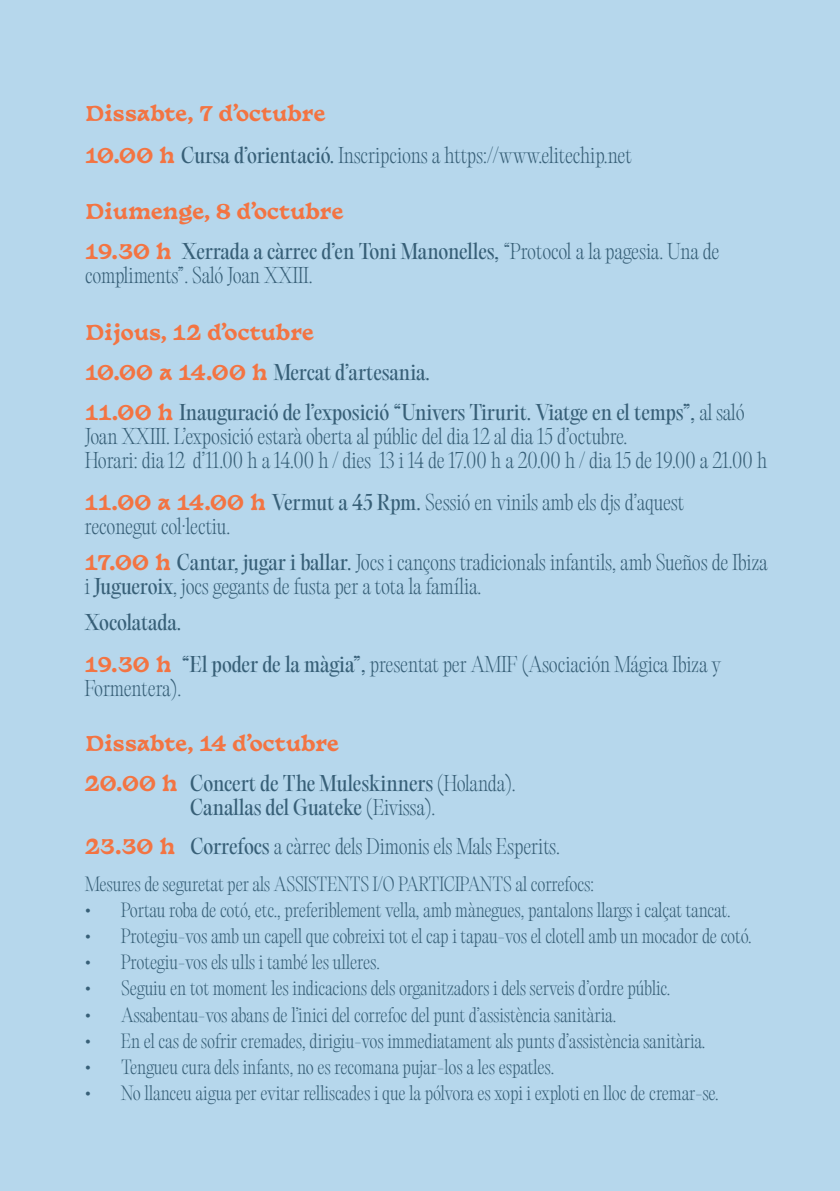
<style>
.page{position:relative;width:840px;height:1191px;background:#fff}
.page>*{position:absolute;margin:0;border:0;box-sizing:border-box;transform-origin:0 0}
.t1{font:200 20px/24px "PP Editorial Old";letter-spacing:-.01em;color:#386078}
.t2{font:20px/24px "PP Editorial Old";letter-spacing:-.01em;color:#386078}
.t3{font:700 20px "Basteleur";color:#f37442}
.t4{font:200 18px "PP Editorial Old";letter-spacing:-.01em;color:#386078}
.s1{font-family:"Basteleur";font-weight:700;color:#f37442}
.s2{font-weight:400}
.s3{font-weight:200}
</style>
<div class="page">
<div style="left:0;top:0;width:839px;height:1191px;background:#b6d7ec"></div>
<p class="t3" style="left:85px;top:97px;width:242px">Dissabte, 7 d’octubre</p>
<p class="t1" style="left:85px;top:143px;width:547px"><span class="s1">10.00 h</span> <span class="s2">Cursa d’orientació.</span> Inscripcions a https://www.elitechip.net</p>
<p class="t3" style="left:85px;top:194px;width:260px">Diumenge, 8 d’octubre</p>
<p class="t1" style="left:85px;top:239px;width:635px"><span class="s1">19.30 h</span> <span class="s2">Xerrada a càrrec d’en Toni Manonelles,</span> “Protocol a la pagesia. Una de compliments”. Saló Joan XXIII.</p>
<p class="t3" style="left:85px;top:315px;width:230px">Dijous, 12 d’octubre</p>
<p class="t2" style="left:85px;top:360px;width:346px"><span class="s1">10.00 a 14.00 h</span> Mercat d’artesania.</p>
<p class="t1" style="left:85px;top:400px;width:683px"><span class="s1">11.00 h</span> <span class="s2">Inauguració de l’exposició “Univers Tirurit. Viatge en el temps”,</span> al saló<br>Joan XXIII. L’exposició estarà oberta al públic del dia 12 al dia 15 d’octubre.<br>Horari: dia 12 d’11.00 h a 14.00 h / dies 13 i 14 de 17.00 h a 20.00 h / dia 15 de 19.00 a 21.00 h</p>
<p class="t1" style="left:85px;top:490px;width:600px"><span class="s1">11.00 a 14.00 h</span> <span class="s2">Vermut a 45 Rpm.</span> Sessió en vinils amb els djs d’aquest reconegut col·lectiu.</p>
<p class="t1" style="left:85px;top:550px;width:683px"><span class="s1">17.00 h</span> <span class="s2">Cantar, jugar i ballar.</span> Jocs i cançons tradicionals infantils, amb Sueños de Ibiza i <span class="s2">Jugueroix</span>, jocs gegants de fusta per a tota la família.</p>
<p class="t1" style="left:85px;top:601px;width:637px;line-height:42px"><span class="s2">Xocolatada.<br></span><span class="s1">19.30 h</span> <span class="s2">“El poder de la màgia”,</span> presentat per AMIF (Asociación Mágica Ibiza y</p>
<p class="t1" style="left:85px;top:676px;width:98px">Formentera).</p>
<p class="t3" style="left:85px;top:726px;width:255px">Dissabte, 14 d’octubre</p>
<p class="t2" style="left:190px;top:771px;width:327px;text-indent:-105px"><span class="s1">20.00 h</span> Concert de The Muleskinners <span class="s3">(Holanda).<br></span>Canallas del Guateke <span class="s3">(Eivissa).</span></p>
<p class="t1" style="left:85px;top:833px;width:476px"><span class="s1">23.30 h</span> <span class="s2">Correfocs</span> a càrrec dels Dimonis els Mals Esperits.</p>
<p class="t4" style="left:85px;top:872px;width:510px">Mesures de seguretat per als ASSISTENTS I/O PARTICIPANTS al correfocs:</p>
<p class="t4" style="left:85px;top:898px;width:646px">• Portau roba de cotó, etc., preferiblement vella, amb mànegues, pantalons llargs i calçat tancat.</p>
<p class="t4" style="left:85px;top:924px;width:667px">• Protegiu-vos amb un capell que cobreixi tot el cap i tapau-vos el clotell amb un mocador de cotó.</p>
<p class="t4" style="left:85px;top:949px;width:296px">• Protegiu-vos els ulls i també les ulleres.</p>
<p class="t4" style="left:85px;top:975px;width:586px">• Seguiu en tot moment les indicacions dels organitzadors i dels serveis d’ordre públic.</p>
<p class="t4" style="left:85px;top:1001px;width:532px">• Assabentau-vos abans de l’inici del correfoc del punt d’assistència sanitària.</p>
<p class="t4" style="left:85px;top:1027px;width:621px">• En el cas de sofrir cremades, dirigiu-vos immediatament als punts d’assistència sanitària.</p>
<p class="t4" style="left:85px;top:1053px;width:470px">• Tengueu cura dels infants, no es recomana pujar-los a les espatles.</p>
<p class="t4" style="left:85px;top:1079px;width:634px">• No llanceu aigua per evitar relliscades i que la pólvora es xopi i exploti en lloc de cremar-se.</p>
</div>
